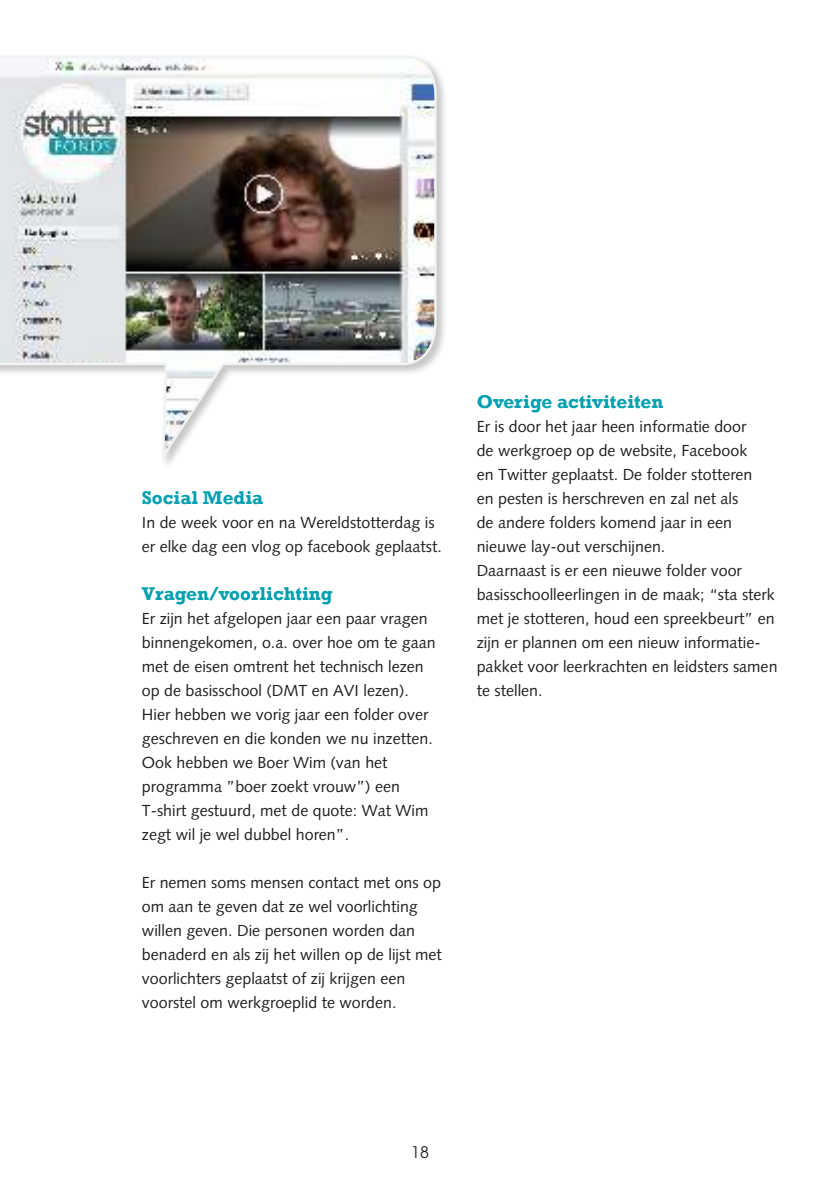
<style>
.page{position:relative;width:840px;height:1191px;background:#fff}
.page>*{position:absolute;margin:0;border:0;box-sizing:border-box;transform-origin:0 0}
.t1{font:700 19px "Rockwell";color:#00a0b0}
.t2{font:16px/24px "Syntax";color:#231f20}
.t3{font:16px "Avant Garde";color:#231f20}
</style>
<div class="page">
<div style="left:0;top:53px;width:446px;height:417px;background:#231f20;opacity:.25"></div>
<img style="left:0;top:54px;width:439px;height:411px">
<p class="t1" style="left:142px;top:491px;width:123px">Social Media</p>
<p class="t2" style="left:142px;top:512px;width:301px">In de week voor en na Wereldstotterdag is er elke dag een vlog op facebook geplaatst.</p>
<p class="t1" style="left:142px;top:587px;width:192px">Vragen/voorlichting</p>
<p class="t2" style="left:142px;top:608px;width:295px">Er zijn het afgelopen jaar een paar vragen binnengekomen, o.a. over hoe om te gaan met de eisen omtrent het technisch lezen op de basisschool (DMT en AVI lezen).<br>Hier hebben we vorig jaar een folder over geschreven en die konden we nu inzetten.<br>Ook hebben we Boer Wim (van het programma ”boer zoekt vrouw”) een T-shirt gestuurd, met de quote: Wat Wim zegt wil je wel dubbel horen”.</p>
<p class="t2" style="left:142px;top:872px;width:301px">Er nemen soms mensen contact met ons op om aan te geven dat ze wel voorlichting willen geven. Die personen worden dan benaderd en als zij het willen op de lijst met voorlichters geplaatst of zij krijgen een voorstel om werkgroeplid te worden.</p>
<p class="t1" style="left:476px;top:395px;width:188px">Overige activiteiten</p>
<p class="t2" style="left:476px;top:416px;width:302px">Er is door het jaar heen informatie door<br>de werkgroep op de website, Facebook<br>en Twitter geplaatst. De folder stotteren<br>en pesten is herschreven en zal net als<br>de andere folders komend jaar in een nieuwe lay-out verschijnen.<br>Daarnaast is er een nieuwe folder voor basisschoolleerlingen in de maak; “sta sterk met je stotteren, houd een spreekbeurt” en zijn er plannen om een nieuw informatie&shy;pakket voor leerkrachten en leidsters samen te stellen.</p>
<p class="t3" style="left:411px;top:1143px;width:19px">18</p>
</div>
